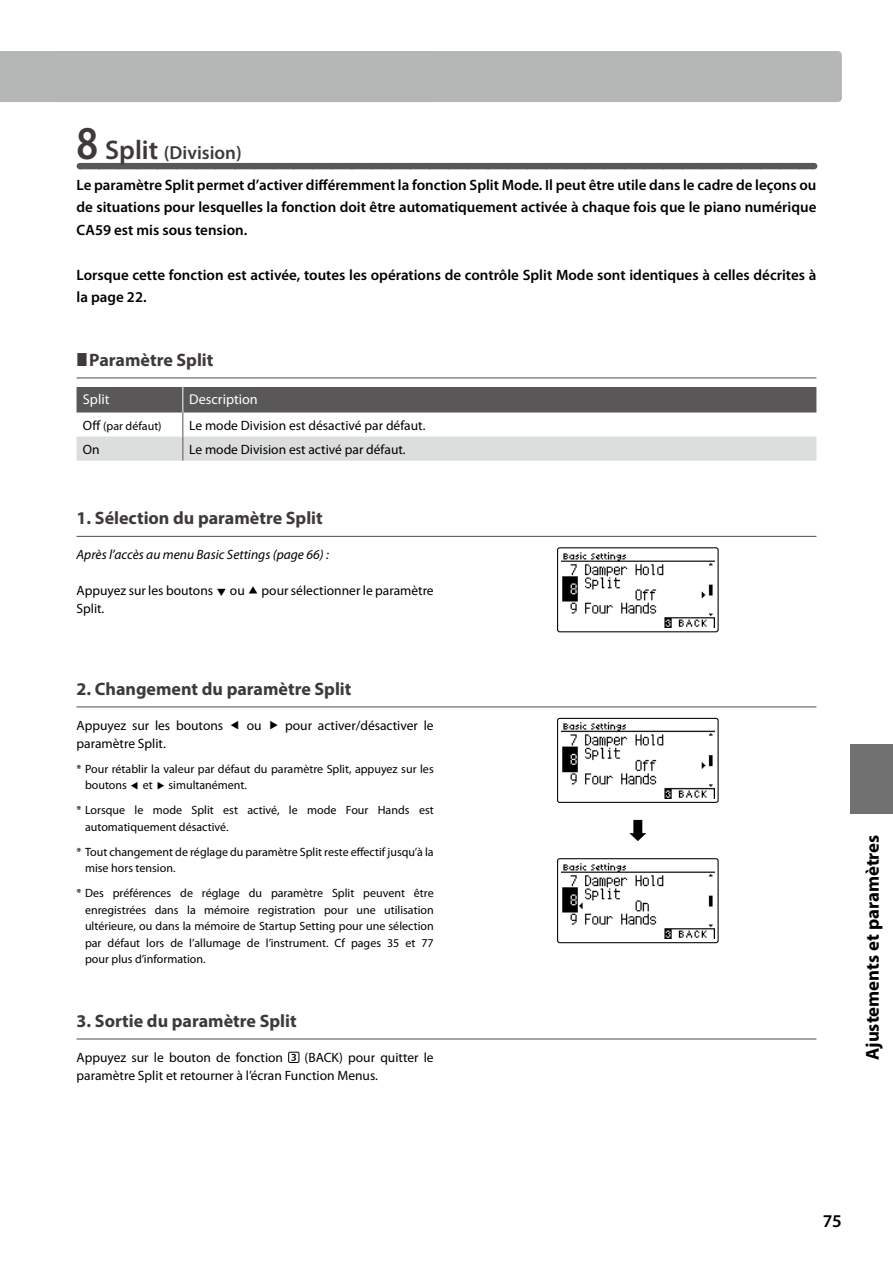
<style>
.page{position:relative;width:893px;height:1263px;background:#fff}
.page>*{position:absolute;margin:0;border:0;box-sizing:border-box;transform-origin:0 0}
.t1{font:600 18.9px "Myriad Pro";color:#3e3a39}
.t2{font:700 18.75px "Myriad Pro";color:#000}
.t3{font:700 18px "Myriad Pro";color:#3e3a39}
.t4{font:600 18px "Myriad Pro";color:#000}
.t5{font:600 15px/22.5px "Myriad Pro";color:#000;text-align:justify}
.t6{font:14.25px "Myriad Pro";color:#fff}
.t7{font:13.5px/18px "Myriad Pro";color:#000}
.t8{font:italic 13.5px "Myriad Pro";color:#000}
.t9{font:12px/16.5px "Myriad Pro";color:#000}
.s1{font-size:47.25px}
.s2{font-size:27px}
.s3{font-size:13.5px}
</style>
<div class="page">
<div style="left:0;top:51px;width:53px;height:51px;background:#b5b6b6"></div>
<div style="left:51px;top:51px;width:791px;height:51px;background:#b5b6b6;border-radius:4px"></div>
<div style="left:850px;top:744px;width:43px;height:69px;background:#727171"></div>
<div style="left:80px;top:163px;width:733px;height:6px;background:#595757"></div>
<hr style="left:77px;top:377px;width:739px;height:1px;background:#595757">
<hr style="left:77px;top:536px;width:739px;height:1px;background:#595757">
<hr style="left:77px;top:706px;width:739px;height:1px;background:#595757">
<hr style="left:77px;top:1038px;width:739px;height:1px;background:#595757">
<svg style="left:77px;top:387px;width:739px;height:74px"></svg>
<div style="left:288px;top:1052px;width:11px;height:11px;border:1px solid #000"></div>
<svg style="left:291px;top:1054px;width:5px;height:7px"></svg>
<img style="left:561px;top:552px;width:153px;height:76px">
<div style="left:557px;top:547px;width:162px;height:85px;border:1px solid #000;border-radius:2px"></div>
<img style="left:561px;top:722px;width:153px;height:76px">
<div style="left:557px;top:718px;width:162px;height:85px;border:1px solid #000;border-radius:2px"></div>
<svg style="left:629px;top:820px;width:17px;height:21px"></svg>
<img style="left:561px;top:863px;width:153px;height:75px">
<div style="left:557px;top:858px;width:162px;height:85px;border:1px solid #000;border-radius:2px"></div>
<h1 class="t1" style="left:77px;top:140px;width:167px"><span class="s1">8</span> <span class="s2">Split</span> (Division)</h1>
<p class="t5" style="left:77px;top:173px;width:741px">Le paramètre Split permet d’activer différemment la fonction Split Mode. Il peut être utile dans le cadre de leçons ou de situations pour lesquelles la fonction doit être automatiquement activée à chaque fois que le piano numérique CA59 est mis sous tension.</p>
<p class="t5" style="left:77px;top:263px;width:741px">Lorsque cette fonction est activée, toutes les opérations de contrôle Split Mode sont identiques à celles décrites à la page 22.</p>
<h3 class="t3" style="left:89px;top:348px;width:126px">Paramètre Split</h3>
<p class="t6" style="left:83px;top:391px;width:28px">Split</p>
<p class="t6" style="left:189px;top:391px;width:70px">Description</p>
<p class="t9" style="left:83px;top:418px;width:80px"><span class="s3">Off</span> (par défaut)</p>
<p class="t7" style="left:189px;top:416px;width:238px">Le mode Division est désactivé par défaut.</p>
<p class="t7" style="left:83px;top:440px;width:18px">On</p>
<p class="t7" style="left:189px;top:440px;width:218px">Le mode Division est activé par défaut.</p>
<h3 class="t3" style="left:77px;top:506px;width:248px">1. Sélection du paramètre Split</h3>
<p class="t8" style="left:77px;top:546px;width:254px">Après l’accès au menu Basic Settings (page 66) :</p>
<p class="t7" style="left:77px;top:581px;width:359px">Appuyez sur les boutons ou pour sélectionner le paramètre<br>Split.</p>
<h3 class="t3" style="left:77px;top:677px;width:276px">2. Changement du paramètre Split</h3>
<p class="t7" style="left:77px;top:716px;width:148px">Appuyez sur les boutons</p>
<p class="t7" style="left:247px;top:716px;width:16px">ou</p>
<p class="t7" style="left:285px;top:716px;width:150px">pour activer/désactiver le</p>
<p class="t7" style="left:77px;top:734px;width:91px">paramètre Split.</p>
<p class="t9" style="left:85px;top:760px;width:350px;text-indent:-9px">* Pour rétablir la valeur par défaut du paramètre Split, appuyez sur les boutons</p>
<p class="t9" style="left:77px;top:772px;width:359px;line-height:25px;text-indent:92px">simultanément.<br>* Lorsque le mode Split est activé, le mode Four Hands est</p>
<p class="t9" style="left:77px;top:814px;width:359px;line-height:25px;text-indent:9px">automatiquement désactivé.<br>* Tout changement de réglage du paramètre Split reste effectif jusqu’à la</p>
<p class="t9" style="left:77px;top:855px;width:359px;line-height:25px;text-indent:9px">mise hors tension.<br>* Des préférences de réglage du paramètre Split peuvent être</p>
<p class="t9" style="left:85px;top:901px;width:350px;text-align:justify">enregistrées dans la mémoire registration pour une utilisation ultérieure, ou dans la mémoire de Startup Setting pour une sélection par défaut lors de l’allumage de l’instrument. Cf pages 35 et 77 pour plus d’information.</p>
<p class="t9" style="left:143px;top:777px;width:11px">et</p>
<h3 class="t3" style="left:77px;top:1009px;width:222px">3. Sortie du paramètre Split</h3>
<p class="t7" style="left:77px;top:1048px;width:208px">Appuyez sur le bouton de fonction</p>
<p class="t7" style="left:77px;top:1048px;width:359px;text-indent:228px">(BACK) pour quitter le paramètre Split et retourner à l’écran Function Menus.</p>
<h2 class="t2" style="left:860px;top:1060px;width:227px;rotate:-90deg">Ajustements et paramètres</h2>
<h3 class="t4" style="left:823px;top:1209px;width:21px">75</h3>
</div>
